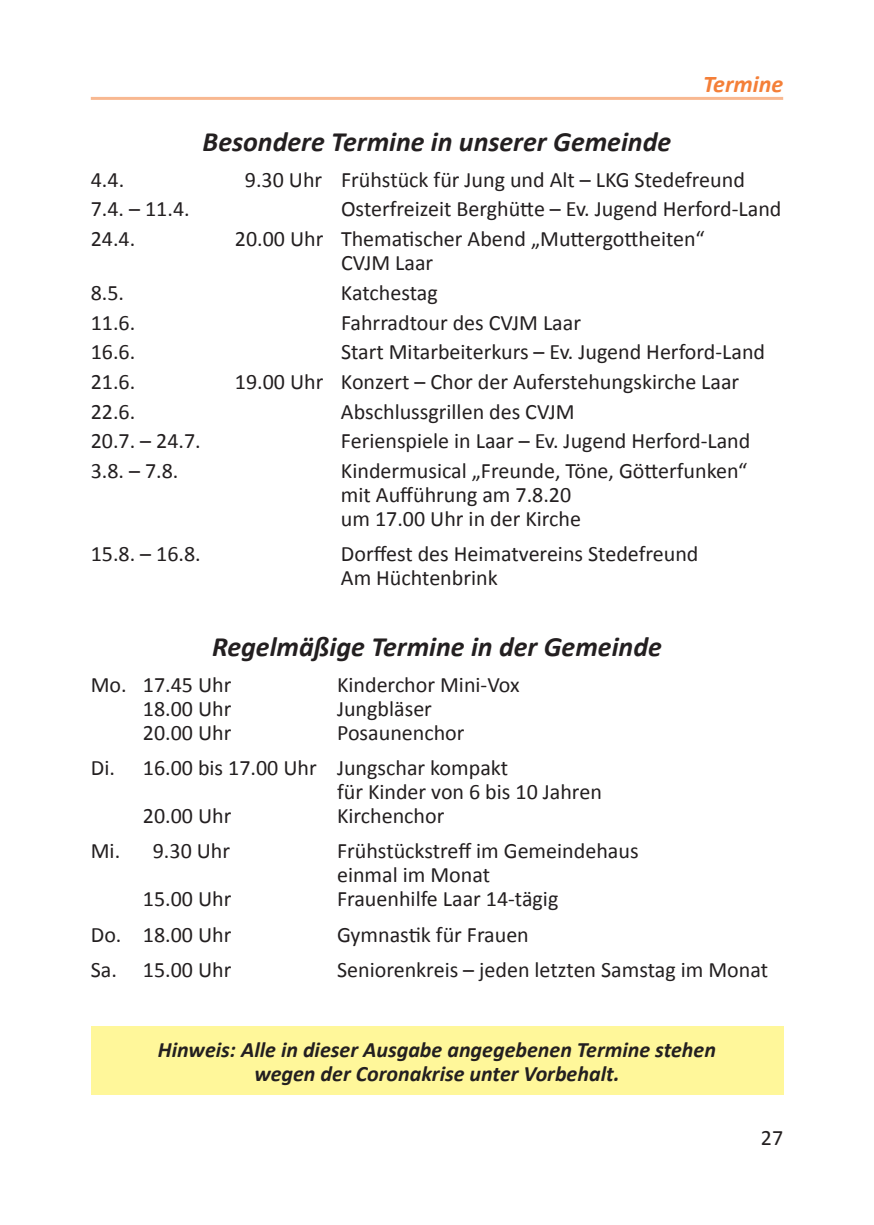
<style>
.page{position:relative;width:874px;height:1225px;background:#fff}
.page>*{position:absolute;margin:0;border:0;box-sizing:border-box;transform-origin:0 0}
.t1{font:italic 700 28px "Calibri";color:#231f20}
.t2{font:italic 700 24px "Calibri";color:#f47f38}
.t3{font:22px/24px "Calibri";color:#231f20}
.t4{font:italic 700 22px/24px "Calibri";color:#231f20;text-align:center}
</style>
<div class="page">
<hr style="left:91px;top:97px;width:691px;height:3px;background:#f47f38">
<div style="left:91px;top:1026px;width:691px;height:68px;background:#fff79a"></div>
<p class="t1" style="left:202px;top:124px;width:470px">Besondere Termine in unserer Gemeinde</p>
<p class="t2" style="left:702px;top:68px;width:81px">Termine</p>
<p class="t3" style="left:91px;top:168px;width:35px">4.4.</p>
<p class="t3" style="left:245px;top:168px;width:501px">9.30 Uhr Frühstück für Jung und Alt – LKG Stedefreund</p>
<p class="t3" style="left:91px;top:197px;width:100px">7.4. – 11.4.</p>
<p class="t3" style="left:341px;top:197px;width:441px">Osterfreizeit Berghütte – Ev. Jugend Herford-Land</p>
<p class="t3" style="left:91px;top:227px;width:46px">24.4.</p>
<p class="t3" style="left:341px;top:227px;width:365px;text-indent:-106px">20.00 Uhr Thematischer Abend „Muttergottheiten“<br>CVJM Laar</p>
<p class="t3" style="left:91px;top:281px;width:35px">8.5.</p>
<p class="t3" style="left:341px;top:281px;width:98px">Katchestag</p>
<p class="t3" style="left:91px;top:310px;width:46px">11.6.</p>
<p class="t3" style="left:341px;top:310px;width:241px">Fahrradtour des CVJM Laar</p>
<p class="t3" style="left:91px;top:340px;width:46px">16.6.</p>
<p class="t3" style="left:341px;top:340px;width:425px">Start Mitarbeiterkurs – Ev. Jugend Herford-Land</p>
<p class="t3" style="left:91px;top:370px;width:46px">21.6.</p>
<p class="t3" style="left:235px;top:370px;width:505px">19.00 Uhr Konzert – Chor der Auferstehungskirche Laar</p>
<p class="t3" style="left:91px;top:399px;width:46px">22.6.</p>
<p class="t3" style="left:341px;top:399px;width:235px">Abschlussgrillen des CVJM</p>
<p class="t3" style="left:91px;top:429px;width:111px">20.7. – 24.7.</p>
<p class="t3" style="left:341px;top:429px;width:410px">Ferienspiele in Laar – Ev. Jugend Herford-Land</p>
<p class="t3" style="left:91px;top:459px;width:89px">3.8. – 7.8.</p>
<p class="t3" style="left:341px;top:459px;width:408px">Kindermusical „Freunde, Töne, Götterfunken“ mit Aufführung am 7.8.20<br>um 17.00 Uhr in der Kirche</p>
<p class="t3" style="left:91px;top:542px;width:111px">15.8. – 16.8.</p>
<p class="t3" style="left:341px;top:542px;width:359px">Dorffest des Heimatvereins Stedefreund<br>Am Hüchtenbrink</p>
<p class="t1" style="left:212px;top:629px;width:451px">Regelmäßige Termine in der Gemeinde</p>
<p class="t3" style="left:91px;top:672px;width:142px">Mo. 17.45 Uhr</p>
<p class="t3" style="left:337px;top:672px;width:184px">Kinderchor Mini-Vox</p>
<p class="t3" style="left:143px;top:696px;width:90px">18.00 Uhr</p>
<p class="t3" style="left:337px;top:696px;width:96px">Jungbläser</p>
<p class="t3" style="left:143px;top:720px;width:90px">20.00 Uhr</p>
<p class="t3" style="left:91px;top:715px;width:418px;line-height:35.4px;text-indent:246px">Posaunenchor<br>Di. 16.00 bis 17.00 Uhr Jungschar kompakt</p>
<p class="t3" style="left:337px;top:780px;width:266px">für Kinder von 6 bis 10 Jahren</p>
<p class="t3" style="left:143px;top:804px;width:90px">20.00 Uhr</p>
<p class="t3" style="left:337px;top:804px;width:109px">Kirchenchor</p>
<p class="t3" style="left:91px;top:839px;width:141px">Mi. 9.30 Uhr</p>
<p class="t3" style="left:337px;top:839px;width:303px">Frühstückstreff im Gemeindehaus einmal im Monat</p>
<p class="t3" style="left:143px;top:887px;width:90px">15.00 Uhr</p>
<p class="t3" style="left:337px;top:887px;width:223px">Frauenhilfe Laar 14-tägig</p>
<p class="t3" style="left:91px;top:922px;width:142px">Do. 18.00 Uhr</p>
<p class="t3" style="left:337px;top:922px;width:193px">Gymnastik für Frauen</p>
<p class="t3" style="left:91px;top:958px;width:142px">Sa. 15.00 Uhr</p>
<p class="t3" style="left:337px;top:958px;width:432px">Seniorenkreis – jeden letzten Samstag im Monat</p>
<p class="t4" style="left:158px;top:1037px;width:559px">Hinweis: Alle in dieser Ausgabe angegebenen Termine stehen wegen der Coronakrise unter Vorbehalt.</p>
<p class="t3" style="left:760px;top:1125px;width:24px">27</p>
</div>
